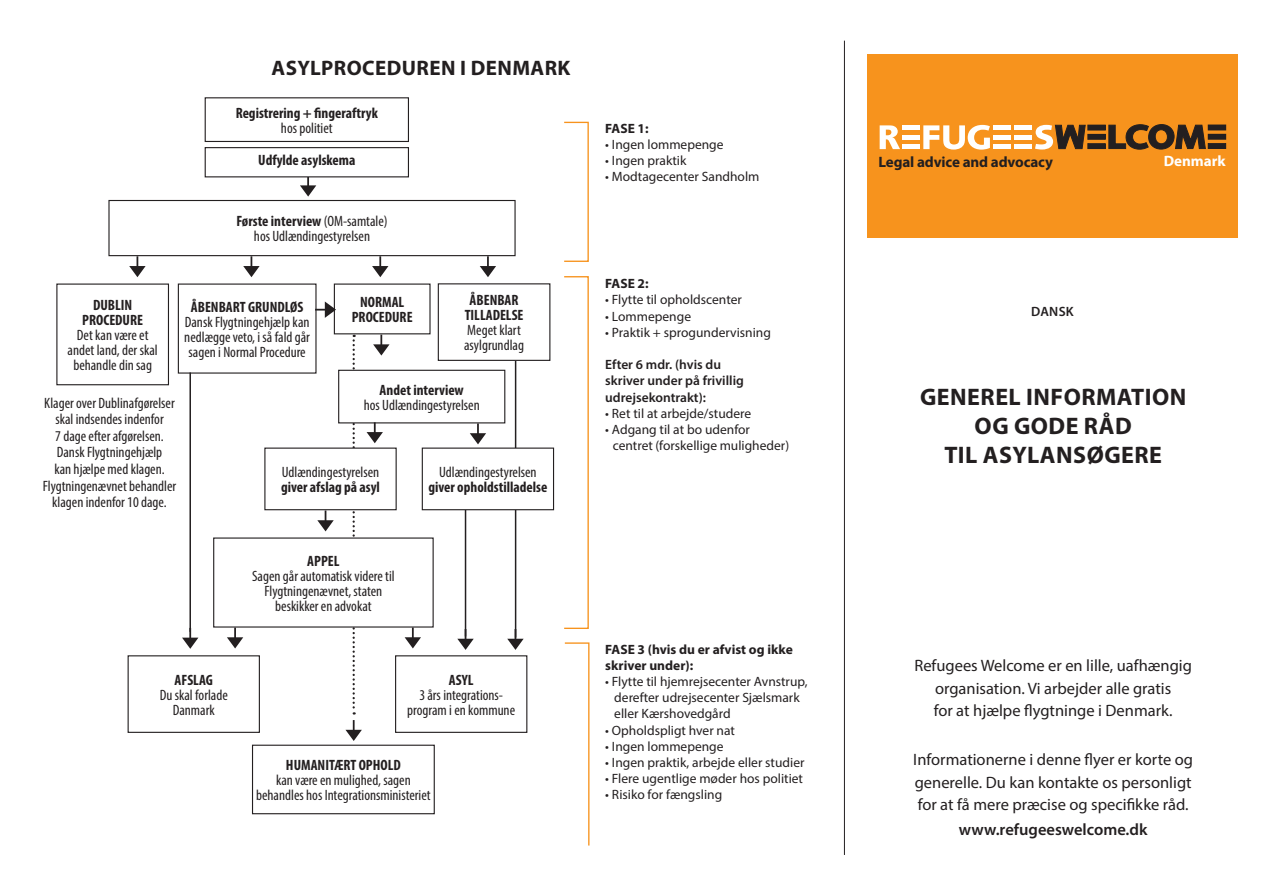
<style>
.page{position:relative;width:1263px;height:893px;background:#fff}
.page>*{position:absolute;margin:0;border:0;box-sizing:border-box;transform-origin:0 0}
.Overskrift{font:700 24px "Myriad Pro";letter-spacing:.02em;color:#231f20}
.Overskrift-2{font:700 21px "Myriad Pro";letter-spacing:.02em;color:#231f20}
.Brødtekst{font:16.5px/22.5px "Myriad Pro";color:#231f20;text-align:center}
.Brødtekst-2{font:600 16.5px "Myriad Pro";color:#231f20}
.t1{font:condensed 15px/15px "Myriad Pro";color:#231f20;text-align:center}
.t2{font:700 condensed 15px/15px "Myriad Pro";color:#231f20;text-align:center}
.t3{font:700 15px "Myriad Pro";letter-spacing:-.01em;color:#231f20}
.t4{font:700 15px "Myriad Pro";color:#fff}
.Overskrift-3{font:13.5px/16.2px "Myriad Pro";color:#231f20}
.Overskrift-4{font:600 13.5px/16.2px "Myriad Pro";color:#231f20}
.Overskrift-5{font:700 13.5px/16.2px "Myriad Pro";color:#231f20}
.s1{font-weight:400}
.s2{font-weight:700}
</style>
<div class="page">
<svg style="left:353px;top:335px;width:2px;height:379px"></svg>
<div style="left:563px;top:276px;width:26px;height:353px;border:1px solid #f7931d"></div>
<div style="left:563px;top:122px;width:26px;height:140px;border:1px solid #f7931d"></div>
<svg style="left:564px;top:642px;width:26px;height:204px"></svg>
<hr style="left:844px;top:41px;width:1px;height:814px;background:#231f20">
<div style="left:205px;top:97px;width:204px;height:45px;border:1px solid #231f20"></div>
<div style="left:108px;top:200px;width:408px;height:56px;border:1px solid #231f20"></div>
<div style="left:56px;top:284px;width:113px;height:101px;border:1px solid #231f20"></div>
<div style="left:438px;top:283px;width:112px;height:78px;border:1px solid #231f20"></div>
<div style="left:339px;top:370px;width:166px;height:53px;background:#fff"></div>
<div style="left:338px;top:370px;width:167px;height:53px;border:1px solid #231f20"></div>
<div style="left:265px;top:448px;width:131px;height:62px;background:#fff"></div>
<div style="left:264px;top:448px;width:133px;height:62px;border:1px solid #231f20"></div>
<div style="left:214px;top:538px;width:219px;height:89px;background:#fff"></div>
<div style="left:395px;top:655px;width:132px;height:78px;border:1px solid #231f20"></div>
<div style="left:128px;top:655px;width:132px;height:78px;border:1px solid #231f20"></div>
<div style="left:252px;top:745px;width:183px;height:69px;border:1px solid #231f20"></div>
<svg style="left:300px;top:177px;width:16px;height:20px"></svg>
<svg style="left:129px;top:256px;width:17px;height:21px"></svg>
<svg style="left:243px;top:256px;width:17px;height:21px"></svg>
<svg style="left:372px;top:256px;width:16px;height:21px"></svg>
<svg style="left:480px;top:256px;width:16px;height:21px"></svg>
<svg style="left:373px;top:335px;width:16px;height:21px"></svg>
<svg style="left:367px;top:422px;width:16px;height:21px"></svg>
<svg style="left:470px;top:423px;width:16px;height:21px"></svg>
<svg style="left:317px;top:510px;width:17px;height:21px"></svg>
<svg style="left:182px;top:628px;width:16px;height:21px"></svg>
<svg style="left:457px;top:629px;width:17px;height:21px"></svg>
<svg style="left:507px;top:629px;width:17px;height:21px"></svg>
<svg style="left:345px;top:720px;width:17px;height:21px"></svg>
<hr style="left:189px;top:372px;width:2px;height:260px;background:#231f20">
<hr style="left:465px;top:501px;width:1px;height:135px;background:#231f20">
<hr style="left:515px;top:361px;width:1px;height:276px;background:#231f20">
<div style="left:422px;top:448px;width:131px;height:62px;background:#fff"></div>
<div style="left:422px;top:448px;width:132px;height:62px;border:1px solid #231f20"></div>
<svg style="left:227px;top:628px;width:16px;height:20px"></svg>
<svg style="left:405px;top:627px;width:16px;height:21px"></svg>
<svg style="left:315px;top:301px;width:21px;height:17px"></svg>
<div style="left:205px;top:147px;width:204px;height:30px;border:1px solid #231f20"></div>
<div style="left:867px;top:54px;width:371px;height:183px;background:#f7931d"></div>
<svg style="left:1108px;top:124px;width:98px;height:25px"></svg>
<svg style="left:880px;top:125px;width:20px;height:24px"></svg>
<svg style="left:923px;top:125px;width:67px;height:25px"></svg>
<div style="left:902px;top:144px;width:18px;height:5px;background:#fff"></div>
<div style="left:902px;top:125px;width:18px;height:5px;background:#fff"></div>
<div style="left:902px;top:135px;width:18px;height:5px;background:#fff"></div>
<div style="left:993px;top:144px;width:17px;height:5px;background:#fff"></div>
<div style="left:993px;top:125px;width:17px;height:5px;background:#fff"></div>
<div style="left:993px;top:135px;width:17px;height:5px;background:#fff"></div>
<div style="left:1014px;top:144px;width:17px;height:5px;background:#fff"></div>
<div style="left:1014px;top:125px;width:17px;height:5px;background:#fff"></div>
<div style="left:1014px;top:135px;width:17px;height:5px;background:#fff"></div>
<div style="left:1088px;top:144px;width:17px;height:5px;background:#231f20"></div>
<div style="left:1088px;top:143px;width:17px;height:6px;border:1px solid #231f20"></div>
<div style="left:1088px;top:125px;width:17px;height:5px;background:#231f20"></div>
<div style="left:1088px;top:134px;width:17px;height:5px;background:#231f20"></div>
<hr style="left:1208px;top:144px;width:18px;height:4px;background:#231f20">
<div style="left:1208px;top:143px;width:18px;height:6px;border:1px solid #231f20"></div>
<div style="left:1208px;top:125px;width:18px;height:5px;background:#231f20"></div>
<div style="left:1208px;top:134px;width:18px;height:5px;background:#231f20"></div>
<svg style="left:1035px;top:125px;width:50px;height:25px"></svg>
<p class="Overskrift-2" style="left:271px;top:55px;width:300px">ASYLPROCEDUREN I DENMARK</p>
<p class="t2" style="left:236px;top:105px;width:144px">Registrering + fingeraftryk</p>
<p class="t1" style="left:281px;top:120px;width:53px">hos politiet</p>
<p class="Overskrift-5" style="left:605px;top:120px;width:45px">FASE 1:</p>
<p class="Overskrift-3" style="left:605px;top:136px;width:120px">• Ingen lommepenge</p>
<p class="Overskrift-3" style="left:605px;top:152px;width:83px">• Ingen praktik</p>
<p class="Overskrift-3" style="left:605px;top:168px;width:156px">• Modtagecenter Sandholm</p>
<p class="t2" style="left:258px;top:152px;width:99px">Udfylde asylskema</p>
<p class="t3" style="left:878px;top:152px;width:176px">Legal advice and advocacy</p>
<p class="t4" style="left:1164px;top:151px;width:63px">Denmark</p>
<p class="t2" style="left:236px;top:213px;width:153px">Første interview <span class="s1">(OM-samtale)</span></p>
<p class="t1" style="left:254px;top:229px;width:118px">hos Udlændingestyrelsen</p>
<p class="t2" style="left:93px;top:297px;width:41px">DUBLIN</p>
<p class="t2" style="left:82px;top:312px;width:62px">PROCEDURE</p>
<p class="t1" style="left:68px;top:327px;width:92px">Det kan være et andet land, der skal behandle din sag</p>
<p class="t1" style="left:43px;top:394px;width:135px;line-height:16.5px">Klager over Dublinafgørelser skal indsendes indenfor<br>7 dage efter afgørelsen.<br>Dansk Flygtningehjælp<br>kan hjælpe med klagen.<br>Flygtningenævnet behandler klagen indenfor 10 dage.</p>
<p class="t2" style="left:191px;top:299px;width:114px">ÅBENBART GRUNDLØS</p>
<p class="t1" style="left:184px;top:314px;width:127px;text-align:justify">Dansk Flygtningehjælp kan nedlægge veto, i så fald går sagen i Normal Procedure</p>
<p class="t2" style="left:470px;top:292px;width:50px">ÅBENBAR</p>
<p class="t2" style="left:465px;top:307px;width:60px">TILLADELSE</p>
<p class="t1" style="left:467px;top:323px;width:55px">Meget klart</p>
<p class="t1" style="left:464px;top:338px;width:61px">asylgrundlag</p>
<p class="t1" style="left:364px;top:382px;width:118px"><span class="s2">Andet interview<br></span>hos Udlændingestyrelsen</p>
<p class="t2" style="left:360px;top:294px;width:46px">NORMAL</p>
<p class="t2" style="left:352px;top:309px;width:62px">PROCEDURE</p>
<p class="t1" style="left:281px;top:464px;width:100px;text-align:left">Udlændingestyrelsen <span class="s2">giver afslag på asyl</span></p>
<p class="t2" style="left:428px;top:464px;width:120px"><span class="s1">Udlændingestyrelsen </span>giver opholdstilladelse</p>
<p class="t1" style="left:252px;top:553px;width:144px"><span class="s2">APPEL<br></span>Sagen går automatisk videre til<br>Flygtningenævnet, staten beskikker en advokat</p>
<p class="t1" style="left:160px;top:672px;width:70px"><span class="s2">AFSLAG<br></span>Du skal forlade<br>Danmark</p>
<p class="t2" style="left:449px;top:672px;width:26px">ASYL</p>
<p class="t1" style="left:407px;top:687px;width:109px">3 års integrations&shy;program i en kommune</p>
<p class="t1" style="left:256px;top:757px;width:176px"><span class="s2">HUMANITÆRT OPHOLD<br></span>kan være en mulighed, sagen behandles hos Integrationsministeriet</p>
<p class="Overskrift-5" style="left:605px;top:275px;width:45px">FASE 2:</p>
<p class="Overskrift-3" style="left:605px;top:291px;width:138px">• Flytte til opholdscenter</p>
<p class="Overskrift-3" style="left:605px;top:308px;width:87px">• Lommepenge</p>
<p class="Overskrift-3" style="left:605px;top:324px;width:167px">• Praktik + sprogundervisning</p>
<p class="Overskrift-4" style="left:605px;top:356px;width:140px">Efter 6 mdr. (hvis du skriver under på frivillig udrejsekontrakt):</p>
<p class="Overskrift-3" style="left:605px;top:405px;width:147px">• Ret til at arbejde/studere</p>
<p class="Overskrift-3" style="left:613px;top:421px;width:178px;text-indent:-8px">• Adgang til at bo udenfor centret (forskellige muligheder)</p>
<p class="Overskrift-5" style="left:605px;top:641px;width:189px">FASE 3 (hvis du er afvist og ikke skriver under):</p>
<p class="Overskrift-3" style="left:614px;top:673px;width:195px;text-indent:-9px">• Flytte til hjemrejsecenter Avnstrup, derefter udrejsecenter Sjælsmark eller Kærshovedgård</p>
<p class="Overskrift-3" style="left:605px;top:722px;width:131px">• Opholdspligt hver nat</p>
<p class="Overskrift-3" style="left:605px;top:738px;width:120px">• Ingen lommepenge</p>
<p class="Overskrift-3" style="left:605px;top:754px;width:201px">• Ingen praktik, arbejde eller studier</p>
<p class="Overskrift-3" style="left:605px;top:770px;width:199px">• Flere ugentlige møder hos politiet</p>
<p class="Overskrift-3" style="left:605px;top:787px;width:118px">• Risiko for fængsling</p>
<p class="Overskrift-4" style="left:1031px;top:303px;width:44px">DANSK</p>
<p class="Overskrift" style="left:920px;top:381px;width:268px">GENEREL INFORMATION</p>
<p class="Overskrift" style="left:975px;top:410px;width:159px">OG GODE RÅD</p>
<p class="Overskrift" style="left:944px;top:439px;width:219px">TIL ASYLANSØGERE</p>
<p class="Brødtekst" style="left:914px;top:654px;width:279px">Refugees Welcome er en lille, uafhængig organisation. Vi arbejder alle gratis<br>for at hjælpe flygtninge i Denmark.</p>
<p class="Brødtekst" style="left:913px;top:748px;width:281px;text-align:justify">Informationerne i denne flyer er korte og generelle. Du kan kontakte os personligt for at få mere præcise og specifikke råd.</p>
<p class="Brødtekst-2" style="left:959px;top:819px;width:190px">www.refugeeswelcome.dk</p>
</div>
